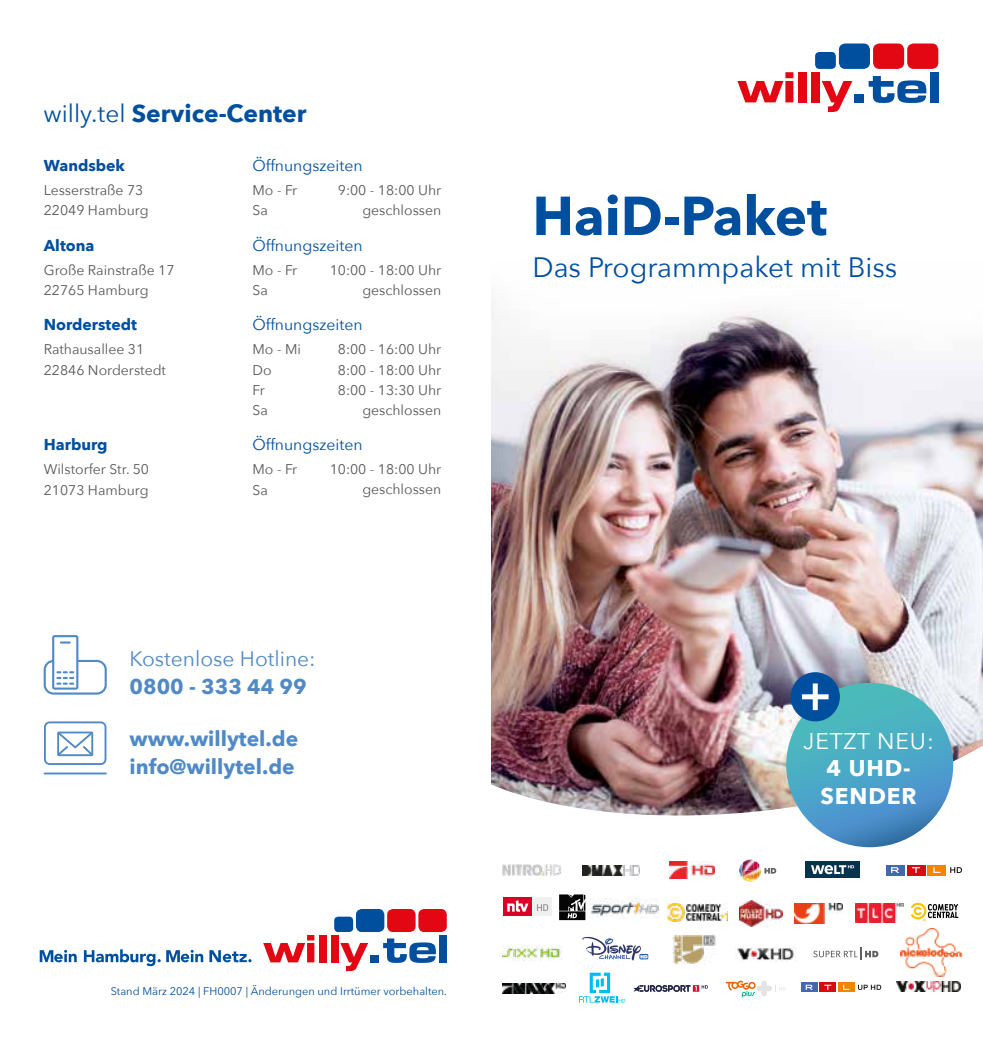
<style>
.page{position:relative;width:983px;height:1042px;background:#fff}
.page>*{position:absolute;margin:0;border:0;box-sizing:border-box;transform-origin:0 0}
.t1{font:700 54.25px "Avenir Next";color:#004f9f}
.t2{font:28px "Avenir Next";color:#004f9f}
.t3{font:700 24.5px "Avenir Next";color:#004f9f}
.t4{font:700 22.75px/27.3px "Avenir Next";letter-spacing:.04em;color:#fff}
.t5{font:22.75px "Avenir Next";letter-spacing:.04em;color:#fff}
.t6{font:700 21px/28.7px "Avenir Next";color:#5189c6}
.t7{font:21px "Avenir Next";color:#5189c6}
.t8{font:15.75px "Avenir Next";color:#004f9f}
.t9{font:700 15.75px "Avenir Next";color:#004f9f}
.t10{font:14px/20.1px "Avenir Next";color:#575756}
.t11{font:11.03px "Avenir Next";color:#004f9f}
.s1{font-weight:400}
</style>
<div class="page">
<img style="left:491px;top:306px;width:491px;height:410px">
<img style="left:491px;top:716px;width:491px;height:287px">
<svg style="left:737px;top:72px;width:56px;height:30px"></svg>
<div style="left:798px;top:72px;width:8px;height:30px;background:#e30613"></div>
<div style="left:811px;top:72px;width:8px;height:30px;background:#e30613"></div>
<svg style="left:821px;top:81px;width:31px;height:31px"></svg>
<div style="left:854px;top:94px;width:10px;height:8px;background:#004f9f"></div>
<svg style="left:868px;top:76px;width:58px;height:27px"></svg>
<div style="left:930px;top:72px;width:8px;height:30px;background:#004f9f"></div>
<div style="left:814px;top:52px;width:21px;height:17px;background:#004f9f;border-radius:4px"></div>
<div style="left:838px;top:43px;width:31px;height:26px;background:#004f9f;border-radius:6px"></div>
<div style="left:872px;top:43px;width:31px;height:26px;background:#e30613;border-radius:6px"></div>
<div style="left:906px;top:43px;width:32px;height:26px;background:#e30613;border-radius:6px"></div>
<div style="left:790px;top:672px;width:49px;height:49px;background:#004f9f;border-radius:50%"></div>
<svg style="left:786px;top:683px;width:166px;height:164px"></svg>
<img style="left:582px;top:865px;width:57px;height:10px">
<div style="left:533px;top:898px;width:18px;height:18px;background:#f0f0f0"></div>
<svg style="left:537px;top:904px;width:11px;height:7px"></svg>
<div style="left:502px;top:898px;width:29px;height:18px;background:#dc0028"></div>
<svg style="left:507px;top:900px;width:21px;height:12px"></svg>
<img style="left:669px;top:861px;width:44px;height:18px">
<svg style="left:579px;top:972px;width:46px;height:30px"></svg>
<img style="left:502px;top:865px;width:59px;height:10px">
<img style="left:502px;top:946px;width:61px;height:14px">
<img style="left:589px;top:898px;width:71px;height:21px">
<img style="left:502px;top:983px;width:63px;height:10px">
<svg style="left:559px;top:894px;width:26px;height:26px"></svg>
<svg style="left:582px;top:937px;width:66px;height:23px"></svg>
<img style="left:672px;top:934px;width:44px;height:30px">
<svg style="left:633px;top:985px;width:74px;height:7px"></svg>
<svg style="left:813px;top:947px;width:65px;height:13px"></svg>
<img style="left:739px;top:900px;width:42px;height:26px">
<img style="left:794px;top:903px;width:48px;height:20px">
<img style="left:855px;top:903px;width:48px;height:19px">
<img style="left:735px;top:947px;width:63px;height:15px">
<div style="left:805px;top:861px;width:54px;height:17px;background:#05334e"></div>
<svg style="left:811px;top:865px;width:43px;height:9px"></svg>
<svg style="left:910px;top:903px;width:48px;height:18px"></svg>
<svg style="left:738px;top:859px;width:38px;height:23px"></svg>
<div style="left:927px;top:864px;width:19px;height:11px;background:#f18500"></div>
<svg style="left:933px;top:867px;width:7px;height:6px"></svg>
<div style="left:906px;top:864px;width:19px;height:11px;background:#d50d13"></div>
<svg style="left:912px;top:867px;width:7px;height:6px"></svg>
<div style="left:885px;top:864px;width:19px;height:11px;background:#4269b0"></div>
<svg style="left:891px;top:867px;width:8px;height:6px"></svg>
<svg style="left:949px;top:867px;width:12px;height:6px"></svg>
<div style="left:837px;top:982px;width:17px;height:10px;background:#f18500"></div>
<svg style="left:843px;top:984px;width:6px;height:6px"></svg>
<div style="left:819px;top:982px;width:16px;height:10px;background:#d50d13"></div>
<svg style="left:824px;top:984px;width:7px;height:6px"></svg>
<div style="left:800px;top:982px;width:17px;height:10px;background:#4269b0"></div>
<svg style="left:805px;top:984px;width:7px;height:6px"></svg>
<svg style="left:857px;top:984px;width:24px;height:6px"></svg>
<img style="left:896px;top:981px;width:64px;height:10px">
<img style="left:667px;top:903px;width:60px;height:18px">
<svg style="left:725px;top:980px;width:60px;height:17px"></svg>
<svg style="left:44px;top:635px;width:63px;height:59px"></svg>
<hr style="left:44px;top:772px;width:63px;height:2px;background:#5189c6">
<svg style="left:44px;top:721px;width:62px;height:44px"></svg>
<img style="left:900px;top:928px;width:62px;height:48px">
<svg style="left:263px;top:935px;width:51px;height:27px"></svg>
<div style="left:319px;top:935px;width:7px;height:27px;background:#e30613"></div>
<div style="left:331px;top:935px;width:7px;height:27px;background:#e30613"></div>
<svg style="left:340px;top:943px;width:28px;height:28px"></svg>
<div style="left:370px;top:955px;width:9px;height:7px;background:#004f9f"></div>
<svg style="left:383px;top:938px;width:53px;height:25px"></svg>
<div style="left:439px;top:935px;width:7px;height:27px;background:#004f9f"></div>
<div style="left:334px;top:916px;width:19px;height:16px;background:#004f9f;border-radius:4px"></div>
<div style="left:356px;top:909px;width:28px;height:23px;background:#004f9f;border-radius:6px"></div>
<div style="left:387px;top:909px;width:28px;height:23px;background:#e30613;border-radius:6px"></div>
<div style="left:418px;top:909px;width:28px;height:23px;background:#e30613;border-radius:6px"></div>
<svg style="left:40px;top:950px;width:37px;height:12px"></svg>
<svg style="left:84px;top:949px;width:119px;height:17px"></svg>
<svg style="left:209px;top:950px;width:42px;height:12px"></svg>
<h3 class="t3" style="left:43px;top:92px;width:264px"><span class="s1">willy.tel</span> Service-Center</h3>
<p class="t9" style="left:44px;top:152px;width:83px">Wandsbek</p>
<p class="t8" style="left:252px;top:152px;width:111px">Öffnungszeiten</p>
<p class="t10" style="left:44px;top:179px;width:106px">Lesserstraße 73<br>22049 Hamburg</p>
<p class="t10" style="left:252px;top:179px;width:46px">Mo - Fr<br>Sa</p>
<p class="t10" style="left:338px;top:179px;width:105px;text-align:right">9:00 - 18:00 Uhr geschlossen</p>
<p class="t9" style="left:44px;top:232px;width:52px">Altona</p>
<p class="t8" style="left:252px;top:232px;width:111px">Öffnungszeiten</p>
<p class="t10" style="left:44px;top:259px;width:132px">Große Rainstraße 17<br>22765 Hamburg</p>
<p class="t10" style="left:252px;top:259px;width:46px">Mo - Fr<br>Sa</p>
<p class="t10" style="left:329px;top:259px;width:113px;text-align:right">10:00 - 18:00 Uhr geschlossen</p>
<p class="t9" style="left:44px;top:311px;width:95px">Norderstedt</p>
<p class="t8" style="left:252px;top:312px;width:111px">Öffnungszeiten</p>
<p class="t10" style="left:44px;top:339px;width:124px">Rathausallee 31<br>22846 Norderstedt</p>
<p class="t10" style="left:252px;top:339px;width:50px">Mo - Mi<br>Do<br>Fr<br>Sa</p>
<p class="t10" style="left:338px;top:339px;width:105px;text-align:right">8:00 - 16:00 Uhr<br>8:00 - 18:00 Uhr<br>8:00 - 13:30 Uhr geschlossen</p>
<p class="t9" style="left:44px;top:431px;width:65px">Harburg</p>
<p class="t8" style="left:252px;top:431px;width:111px">Öffnungszeiten</p>
<p class="t10" style="left:44px;top:458px;width:107px;line-height:21px">Wilstorfer Str. 50<br>21073 Hamburg</p>
<p class="t10" style="left:252px;top:458px;width:46px;line-height:21px">Mo - Fr<br>Sa</p>
<p class="t10" style="left:329px;top:459px;width:113px;text-align:right">10:00 - 18:00 Uhr geschlossen</p>
<h3 class="t7" style="left:129px;top:641px;width:187px">Kostenlose Hotline:</h3>
<h3 class="t6" style="left:129px;top:672px;width:179px">0800 - 333 44 99</h3>
<h3 class="t6" style="left:129px;top:724px;width:170px">www.willytel.de info@willytel.de</h3>
<p class="t11" style="left:111px;top:982px;width:338px">Stand März 2024 | FH0007 | Änderungen und Irrtümer vorbehalten.</p>
<h1 class="t1" style="left:532px;top:169px;width:296px">HaiD-Paket</h1>
<h2 class="t2" style="left:532px;top:244px;width:366px">Das Programmpaket mit Biss</h2>
<h3 class="t5" style="left:803px;top:722px;width:132px">JETZT NEU:</h3>
<h3 class="t4" style="left:820px;top:754px;width:98px">4 UHD-<br>SENDER</h3>
</div>
